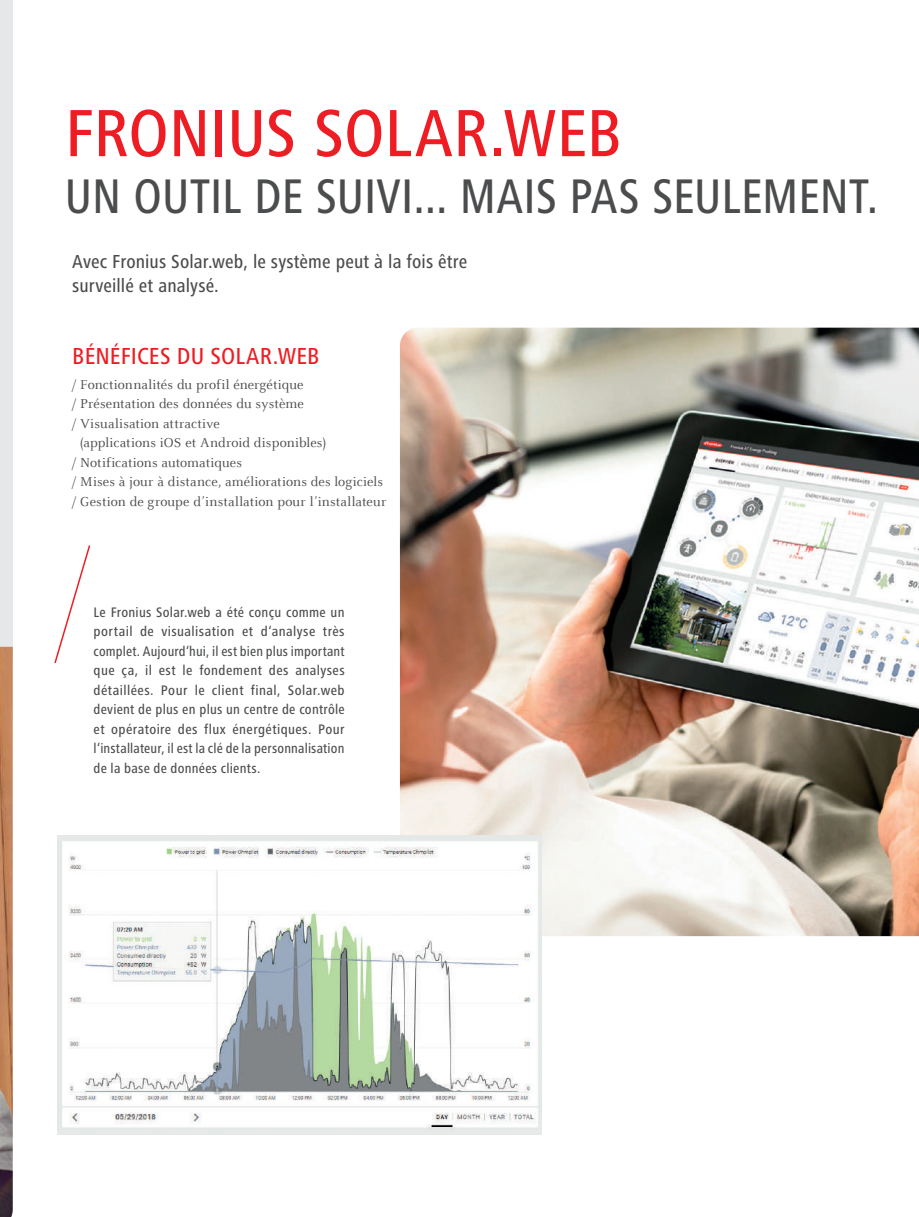
<style>
.page{position:relative;width:919px;height:1217px;background:#fff}
.page>*{position:absolute;margin:0;border:0;box-sizing:border-box;transform-origin:0 0}
.t1{font:500 condensed 69px "Frutiger Next LTW1 G";letter-spacing:-.005em;color:#ee1d23}
.t2{font:500 condensed 50.25px "Frutiger Next LTW1 G";color:#4b4c4d;scale:.96 1}
.t3{font:500 condensed 24px "Frutiger Next LTW1 G";letter-spacing:.005em;color:#ee1d23}
.t4{font:500 condensed 19.5px/24px "Frutiger Next LTW1 G";letter-spacing:.005em;color:#4b4c4d}
.t5{font:500 condensed 14.25px/19.5px "Frutiger Next LTW1 G";letter-spacing:.015em;color:#4b4c4d;text-align:justify}
.t6{font:14.25px "Celeste Offc Pro";letter-spacing:.005em;color:#4b4c4d}
</style>
<div class="page">
<div style="left:0;top:0;width:13px;height:657px;background:#e6e7e9"></div>
<img style="left:0;top:646px;width:13px;height:570px">
<img style="left:400px;top:327px;width:518px;height:608px">
<img style="left:57px;top:835px;width:484px;height:299px">
<svg style="left:54px;top:545px;width:37px;height:118px"></svg>
<h1 class="t1" style="left:65px;top:94px;width:558px">FRONIUS SOLAR.WEB</h1>
<h2 class="t2" style="left:65px;top:168px;width:848px">UN OUTIL DE SUIVI... MAIS PAS SEULEMENT.</h2>
<h3 class="t4" style="left:72px;top:250px;width:396px">Avec Fronius Solar.web, le système peut à la fois être surveillé et analysé.</h3>
<h3 class="t3" style="left:72px;top:342px;width:248px">BÉNÉFICES DU SOLAR.WEB</h3>
<p class="t6" style="left:72px;top:376px;width:233px">/ Fonctionnalités du profil énergétique</p>
<p class="t6" style="left:72px;top:395px;width:233px">/ Présentation des données du système</p>
<p class="t6" style="left:72px;top:414px;width:149px">/ Visualisation attractive</p>
<p class="t6" style="left:80px;top:434px;width:248px">(applications iOS et Android disponibles)</p>
<p class="t6" style="left:72px;top:453px;width:171px">/ Notifications automatiques</p>
<p class="t6" style="left:72px;top:473px;width:312px">/ Mises à jour à distance, améliorations des logiciels</p>
<p class="t6" style="left:72px;top:492px;width:315px">/ Gestion de groupe d’installation pour l’installateur</p>
<p class="t5" style="left:94px;top:602px;width:252px">Le Fronius Solar.web a été conçu comme un portail de visualisation et d‘analyse très complet. Aujourd‘hui, il est bien plus important que ça, il est le fondement des analyses détaillées. Pour le client final, Solar.web devient de plus en plus un centre de contrôle et opératoire des flux énergétiques. Pour l‘installateur, il est la clé de la personnalisation de la base de données clients.</p>
</div>
